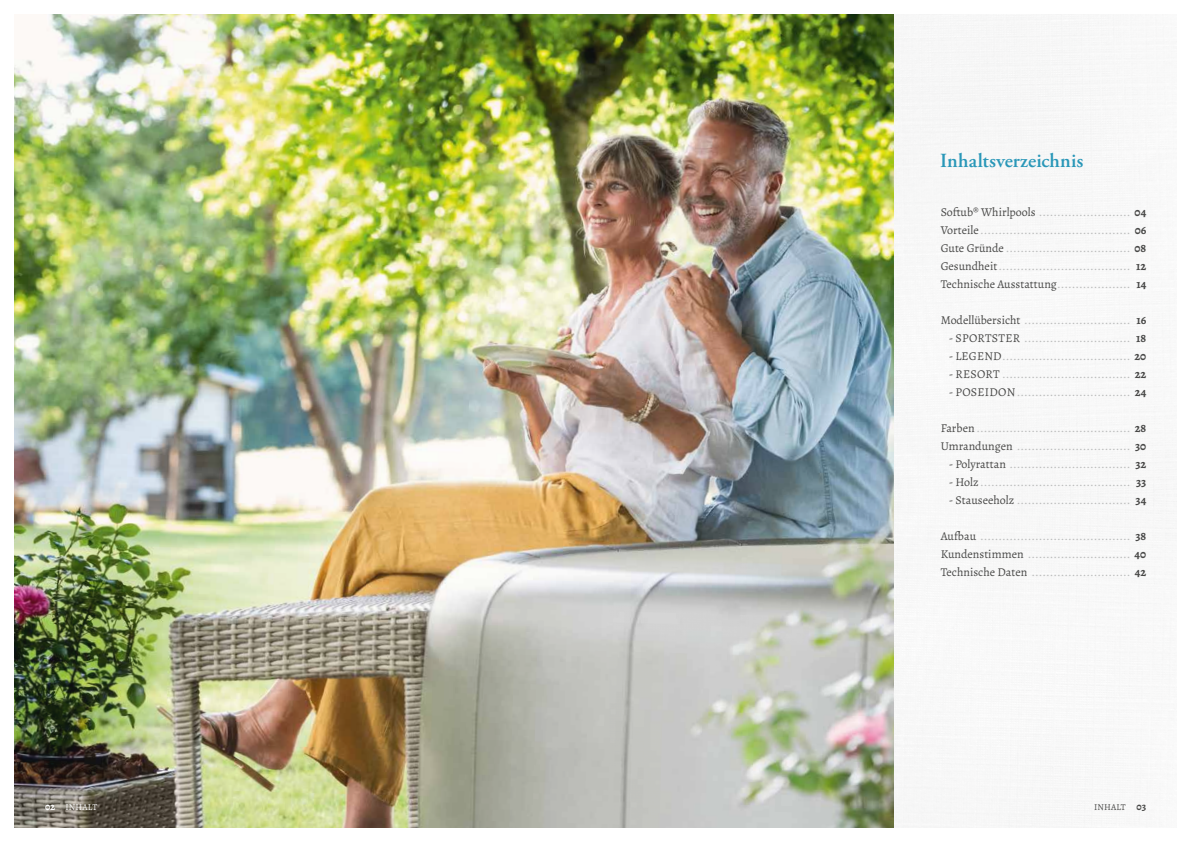
<style>
.page{position:relative;width:1191px;height:842px;background:#fff}
.page>*{position:absolute;margin:0;border:0;box-sizing:border-box;transform-origin:0 0}
.t1{font:600 20px "Adobe Garamond Pro";letter-spacing:.005em;color:#2997b8}
.t2{font:12px/18px "Alegreya";color:#babbbb}
.t3{font:12px "Alegreya";letter-spacing:.02em;color:#babbbb}
.t4{font:700 12px/18px "Alegreya";color:#484847}
.t5{font:9px "Alegreya";color:#484847}
.t6{font:9px "Alegreya";color:#fff}
.s1{font-weight:700;font-size:10.5px}
.s2{color:#484847}
.s3{font-weight:700;color:#484847}
</style>
<div class="page">
<img style="left:609px;top:14px;width:567px;height:814px">
<img style="left:14px;top:15px;width:879px;height:813px">
<p class="t6" style="left:45px;top:801px;width:54px"><span class="s1">02</span> IN HALT</p>
<p class="t1" style="left:940px;top:150px;width:145px">Inhaltsverzeichnis</p>
<p class="t2" style="left:940px;top:203px;width:207px"><span class="s2">Softub® Whirlpools</span> ......................... <span class="s3">04<br></span><span class="s2">Vorteile</span>......................................... <span class="s3">06<br></span><span class="s2">Gute Gründe</span> .................................. <span class="s3">08<br></span><span class="s2">Gesundheit</span>....................................<br><span class="s2">Technische Ausstattung</span>....................</p>
<p class="t2" style="left:940px;top:311px;width:191px"><span class="s2">Modellübersicht</span> .............................</p>
<p class="t3" style="left:948px;top:330px;width:183px"><span class="s2">- Sportster</span> .............................</p>
<p class="t2" style="left:948px;top:347px;width:199px"><span class="s2">- Legend</span>................................... <span class="s3">20</span></p>
<p class="t2" style="left:948px;top:365px;width:199px"><span class="s2">- Resort</span> ................................... <span class="s3">22</span></p>
<p class="t2" style="left:948px;top:383px;width:199px"><span class="s2">- Poseidon</span>............................... <span class="s3">24</span></p>
<p class="t2" style="left:940px;top:419px;width:207px"><span class="s2">Farben</span> .......................................... <span class="s3">28<br></span><span class="s2">Umrandungen</span> ............................... <span class="s3">30</span></p>
<p class="t2" style="left:948px;top:455px;width:199px"><span class="s2">- Polyrattan</span> ................................. <span class="s3">32</span></p>
<p class="t2" style="left:948px;top:473px;width:183px"><span class="s2">- Holz</span>.........................................</p>
<p class="t2" style="left:948px;top:491px;width:199px"><span class="s2">- Stauseeholz</span> ............................... <span class="s3">34</span></p>
<p class="t2" style="left:940px;top:527px;width:207px;text-align:justify"><span class="s2">Aufbau</span> ......................................... <span class="s3">38<br></span><span class="s2">Kundenstimmen</span> ............................ <span class="s3">40<br></span><span class="s2">Technische Daten</span> ........................... <span class="s3">42</span></p>
<p class="t4" style="left:1136px;top:257px;width:12px">12<br>14</p>
<p class="t4" style="left:1136px;top:311px;width:12px">16<br>18</p>
<p class="t4" style="left:1136px;top:473px;width:12px">33</p>
<p class="t5" style="left:1094px;top:801px;width:54px">inhalt <span class="s1">03</span></p>
</div>
